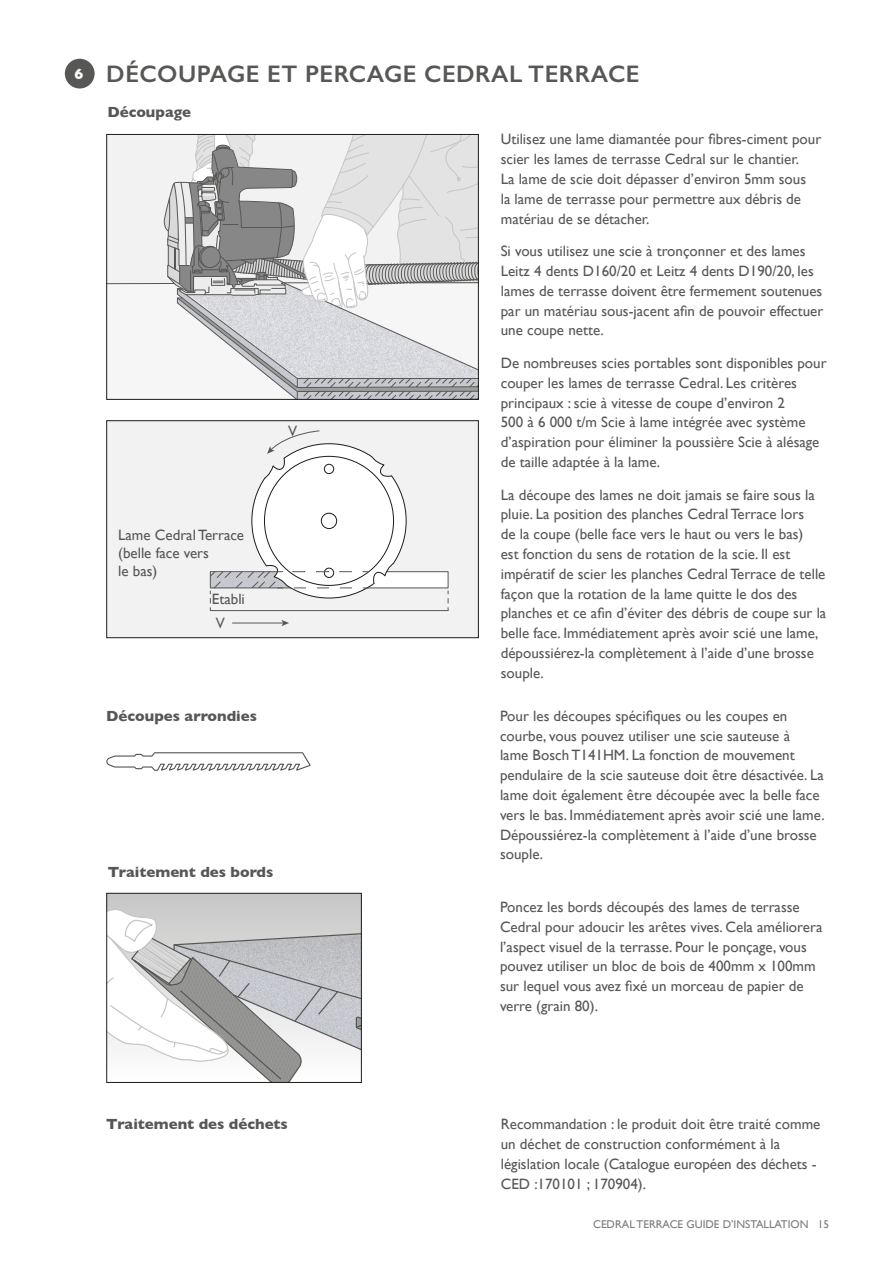
<style>
.page{position:relative;width:893px;height:1263px;background:#fff}
.page>*{position:absolute;margin:0;border:0;box-sizing:border-box;transform-origin:0 0}
.t1{font:600 24px "Gill Sans";letter-spacing:.02em;color:#575756}
.t2{font:15px/19.8px "Gill Sans";color:#575756}
.t3{font:700 15px "Gill Sans";color:#575756}
.t4{font:700 15px "Gill Sans";color:#fff}
.t5{font:11.25px "Gill Sans";color:#7c7b7b}
</style>
<div class="page">
<svg style="left:106px;top:752px;width:205px;height:19px"></svg>
<svg style="left:108px;top:136px;width:369px;height:262px"></svg>
<div style="left:106px;top:134px;width:373px;height:266px;border:1px solid #1d1d1b"></div>
<svg style="left:108px;top:895px;width:252px;height:186px"></svg>
<div style="left:106px;top:893px;width:256px;height:190px;border:1px solid #1d1d1b"></div>
<div style="left:65px;top:59px;width:30px;height:29px;background:#575756;border-radius:50%"></div>
<div style="left:107px;top:421px;width:371px;height:217px;background:#f2f2f2"></div>
<div style="left:343px;top:572px;width:105px;height:16px;background:#fff"></div>
<div style="left:343px;top:571px;width:105px;height:17px;border:1px solid #575756"></div>
<hr style="left:210px;top:610px;width:238px;height:1px;background:#575756">
<svg style="left:448px;top:591px;width:1px;height:19px"></svg>
<hr style="left:232px;top:623px;width:52px;height:1px;background:#575756">
<svg style="left:281px;top:620px;width:8px;height:6px"></svg>
<svg style="left:210px;top:430px;width:197px;height:180px"></svg>
<div style="left:106px;top:420px;width:373px;height:218px;border:1px solid #1d1d1b"></div>
<p class="t4" style="left:75px;top:62px;width:10px">6</p>
<h1 class="t1" style="left:106px;top:59px;width:535px">DÉCOUPAGE ET PERCAGE CEDRAL TERRACE</h1>
<p class="t3" style="left:107px;top:100px;width:85px">Découpage</p>
<p class="t2" style="left:288px;top:420px;width:11px">V</p>
<p class="t2" style="left:118px;top:526px;width:127px;line-height:18px">Lame Cedral Terrace (belle face vers<br>le bas)</p>
<p class="t2" style="left:212px;top:589px;width:34px">Etabli</p>
<p class="t2" style="left:216px;top:613px;width:11px">V</p>
<p class="t3" style="left:106px;top:704px;width:152px">Découpes arrondies</p>
<p class="t3" style="left:108px;top:860px;width:167px">Traitement des bords</p>
<p class="t2" style="left:501px;top:129px;width:322px">Utilisez une lame diamantée pour fibres-ciment pour scier les lames de terrasse Cedral sur le chantier.<br>La lame de scie doit dépasser d’environ 5mm sous<br>la lame de terrasse pour permettre aux débris de matériau de se détacher.</p>
<p class="t2" style="left:501px;top:241px;width:324px">Si vous utilisez une scie à tronçonner et des lames Leitz 4 dents D160/20 et Leitz 4 dents D190/20, les lames de terrasse doivent être fermement soutenues par un matériau sous-jacent afin de pouvoir effectuer une coupe nette.</p>
<p class="t2" style="left:501px;top:353px;width:327px">De nombreuses scies portables sont disponibles pour couper les lames de terrasse Cedral. Les critères principaux : scie à vitesse de coupe d’environ 2<br>500 à 6 000 t/m Scie à lame intégrée avec système d’aspiration pour éliminer la poussière Scie à alésage de taille adaptée à la lame.</p>
<p class="t2" style="left:501px;top:484px;width:327px">La découpe des lames ne doit jamais se faire sous la pluie. La position des planches Cedral Terrace lors<br>de la coupe (belle face vers le haut ou vers le bas)<br>est fonction du sens de rotation de la scie. Il est impératif de scier les planches Cedral Terrace de telle façon que la rotation de la lame quitte le dos des planches et ce afin d’éviter des débris de coupe sur la belle face. Immédiatement après avoir scié une lame, dépoussiérez-la complètement à l’aide d’une brosse souple.</p>
<p class="t2" style="left:500px;top:706px;width:326px">Pour les découpes spécifiques ou les coupes en courbe, vous pouvez utiliser une scie sauteuse à<br>lame Bosch T141HM. La fonction de mouvement pendulaire de la scie sauteuse doit être désactivée. La lame doit également être découpée avec la belle face vers le bas. Immédiatement après avoir scié une lame.<br>Dépoussiérez-la complètement à l’aide d’une brosse souple.</p>
<p class="t2" style="left:500px;top:897px;width:324px">Poncez les bords découpés des lames de terrasse Cedral pour adoucir les arêtes vives. Cela améliorera l’aspect visuel de la terrasse. Pour le ponçage, vous pouvez utiliser un bloc de bois de 400mm x 100mm sur lequel vous avez fixé un morceau de papier de verre (grain 80).</p>
<p class="t3" style="left:106px;top:1112px;width:183px">Traitement des déchets</p>
<p class="t2" style="left:501px;top:1114px;width:321px">Recommandation : le produit doit être traité comme un déchet de construction conformément à la législation locale (Catalogue européen des déchets - CED :170101 ; 170904).</p>
<p class="t5" style="left:593px;top:1218px;width:238px">CEDRAL TERRACE GUIDE D’INSTALLATION 15</p>
</div>
